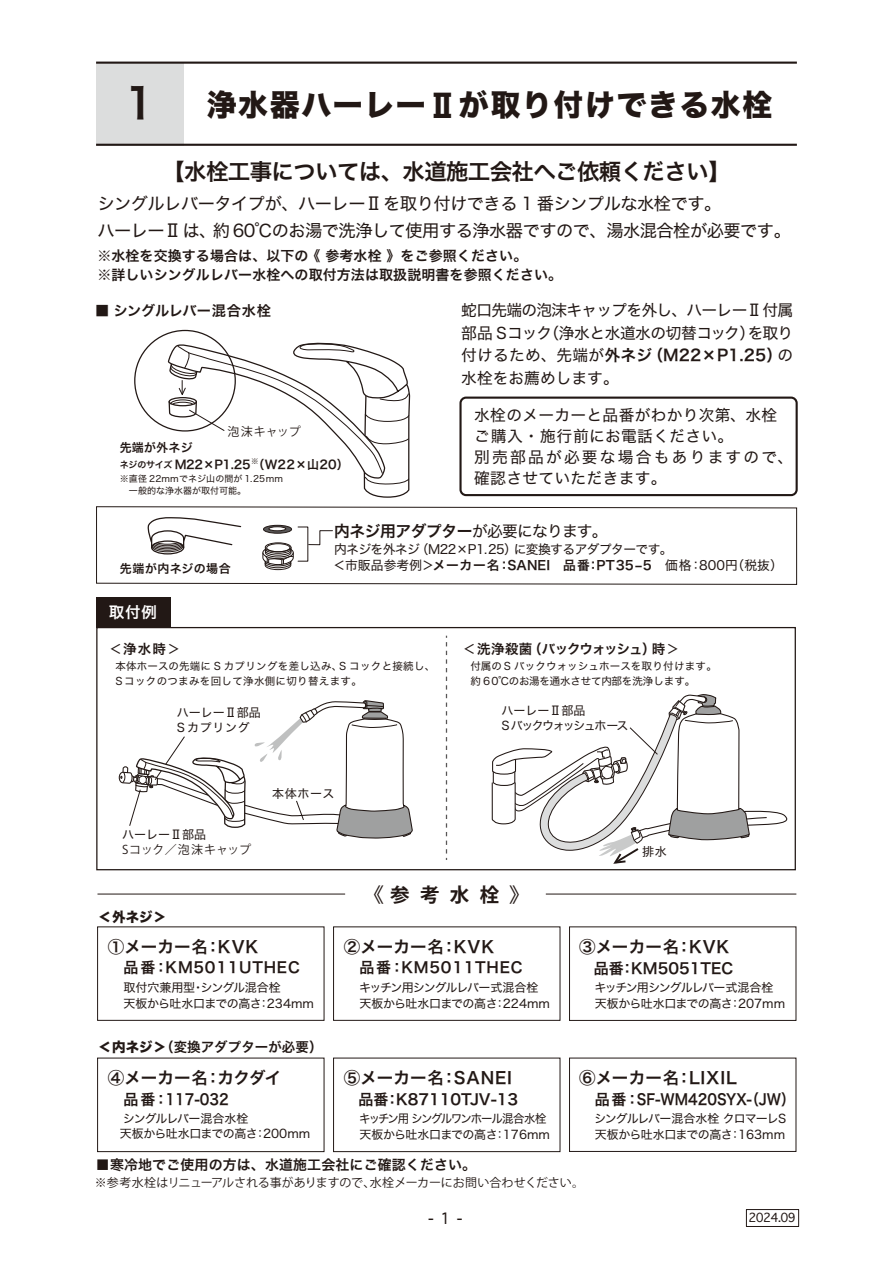
<style>
.page{position:relative;width:893px;height:1263px;background:#fff}
.page>*{position:absolute;margin:0;border:0;box-sizing:border-box;transform-origin:0 0}
.t1{font:30px "Hira Kaku Std N W8";letter-spacing:.05em;color:#221815}
.t2{font:22.5px "Hira Kaku Std N W6";letter-spacing:-.03em;color:#221815}
.t3{font:700 19.5px "Koz Go Pro";color:#221815}
.t4{font:17.25px/27px "Hira Kaku Std N W4";letter-spacing:-.03em;color:#221815}
.t5{font:16.5px "Hira Kaku Std N W6";letter-spacing:.02em;color:#221815}
.t6{font:16.5px "Hira Kaku Std N W6";letter-spacing:.05em;color:#221815}
.t7{font:16.5px "Hira Kaku Std N W6";letter-spacing:-.005em;color:#221815}
.t8{font:15.75px/21px "Hira Kaku Std N W4";letter-spacing:.02em;color:#221815}
.t9{font:15.75px/22.5px "Hira Kaku Std N W4";letter-spacing:-.045em;color:#221815}
.t10{font:15.75px "Hira Kaku Std N W6";color:#221815}
.t11{font:15.75px "Hira Kaku Std N W6";letter-spacing:-.025em;color:#221815}
.t12{font:15.75px "Hira Kaku Std N W4";color:#221815}
.t13{font:15.45px "Hira Kaku Std N W6";color:#fff}
.t14{font:15px "Hira Kaku Std N W6";color:#221815}
.t15{font:15px "Hira Kaku Std N W6";letter-spacing:.05em;color:#221815}
.t16{font:15px "Geneva";color:#221815}
.t17{font:14.25px "Hira Kaku Std N W6";letter-spacing:-.01em;color:#221815}
.t18{font:13.95px/18.8px "Hira Kaku Std N W6";letter-spacing:.01em;color:#221815}
.t19{font:13.5px "Hira Kaku Std N W6";color:#221815}
.t20{font:13.5px "Hira Kaku Std N W6";letter-spacing:-.065em;color:#221815}
.t21{font:13.5px "Hira Kaku Std N W8";color:#221815}
.t22{font:12.75px "Hira Kaku Std N W6";letter-spacing:.015em;color:#221815}
.t23{font:12.75px "Hira Kaku Std N W4";letter-spacing:-.045em;color:#221815}
.t24{font:12px/16.5px "Hira Kaku Std N W4";letter-spacing:-.04em;color:#221815}
.t25{font:12px "Koz Go Pro";letter-spacing:-.005em;color:#221815}
.t26{font:12px/16.5px "Hira Kaku Std N W4";letter-spacing:-.065em;color:#221815;scale:.95 1}
.t27{font:12px/16.5px "Hira Kaku Std N W4";letter-spacing:-.02em;color:#221815}
.t28{font:12px/16.5px "Hira Kaku Std N W6";letter-spacing:.015em;color:#221815}
.t29{font:12px/15px "Hira Kaku Std N W4";letter-spacing:-.115em;color:#221815}
.t30{font:12px/15px "Hira Kaku Std N W4";letter-spacing:.025em;color:#221815}
.t31{font:12px "Hira Kaku Std N W6";letter-spacing:.035em;color:#221815}
.t32{font:12px "Geneva";letter-spacing:-.06em;color:#221815}
.t33{font:10.5px/15px "Hira Kaku Std N W4";letter-spacing:.03em;color:#221815}
.t34{font:10.5px/15px "Hira Kaku Std N W4";letter-spacing:.01em;color:#221815}
.t35{font:9px/12px "Hira Kaku Std N W4";color:#221815}
.s1{font-family:"Hira Kaku Std N W6";font-size:42px}
.s2{font-family:"UD Shin Go Pro";font-weight:700;font-size:31.5px}
.s3{font-family:"Shin Go Pro"}
.s4{font-family:"Koz Go Pr 6 N"}
.s5{font-size:9px}
.s6{font-family:"UD Shin Go Pro"}
.s7{font-family:"Hira Kaku Std N W4"}
.s8{font-family:"Hira Kaku Std N W8"}
</style>
<div class="page">
<div style="left:96px;top:63px;width:88px;height:83px;background:#dcdddd"></div>
<hr style="left:96px;top:62px;width:701px;height:2px;background:#221815">
<hr style="left:96px;top:144px;width:701px;height:2px;background:#221815">
<div style="left:459px;top:397px;width:339px;height:99px;border:2px solid #221815;border-radius:6px"></div>
<hr style="left:97px;top:894px;width:248px;height:1px;background:#221815">
<hr style="left:546px;top:894px;width:250px;height:1px;background:#221815">
<div style="left:96px;top:627px;width:700px;height:243px;border:1px solid #221815"></div>
<div style="left:96px;top:597px;width:75px;height:31px;background:#221815"></div>
<svg style="left:491px;top:694px;width:297px;height:170px"></svg>
<div style="left:97px;top:926px;width:227px;height:95px;border:1px solid #221815"></div>
<div style="left:97px;top:1058px;width:227px;height:94px;border:1px solid #221815"></div>
<div style="left:569px;top:926px;width:227px;height:95px;border:1px solid #221815"></div>
<div style="left:569px;top:1058px;width:227px;height:94px;border:1px solid #221815"></div>
<div style="left:333px;top:926px;width:227px;height:95px;border:1px solid #221815"></div>
<div style="left:333px;top:1058px;width:227px;height:94px;border:1px solid #221815"></div>
<svg style="left:96px;top:506px;width:701px;height:79px"></svg>
<svg style="left:262px;top:546px;width:32px;height:24px"></svg>
<svg style="left:265px;top:543px;width:26px;height:9px"></svg>
<div style="left:265px;top:542px;width:26px;height:10px;border:1px solid #221815;border-radius:50%"></div>
<div style="left:266px;top:543px;width:24px;height:9px;border:1px solid #221815;border-radius:50%"></div>
<svg style="left:263px;top:525px;width:29px;height:8px"></svg>
<div style="left:263px;top:525px;width:29px;height:9px;border:1px solid #221815;border-radius:50%"></div>
<svg style="left:269px;top:527px;width:17px;height:4px"></svg>
<div style="left:268px;top:526px;width:18px;height:5px;border:1px solid #221815;border-radius:50%"></div>
<svg style="left:308px;top:530px;width:25px;height:16px"></svg>
<div style="left:151px;top:540px;width:33px;height:14px;border:1px solid #221815;border-radius:50%"></div>
<svg style="left:147px;top:517px;width:95px;height:35px"></svg>
<svg style="left:446px;top:636px;width:1px;height:224px"></svg>
<svg style="left:167px;top:342px;width:244px;height:156px"></svg>
<svg style="left:118px;top:700px;width:295px;height:139px"></svg>
<div style="left:746px;top:1209px;width:53px;height:18px;border:1px solid #221815"></div>
<h1 class="t1" style="left:125px;top:88px;width:649px"><span class="s1">1</span> 浄水器ハーレー<span class="s2">Ⅱ</span>が取り付けできる水栓</h1>
<h2 class="t2" style="left:162px;top:154px;width:570px">【水栓工事については、水道施工会社へご依頼ください】</h2>
<h3 class="t4" style="left:97px;top:190px;width:695px">シングルレバータイプが、ハーレー<span class="s3">Ⅱ</span>を取り付けできる 1 番シンプルな水栓です。<br>ハーレー<span class="s3">Ⅱ</span>は、約 60℃のお湯で洗浄して使用する浄水器ですので、湯水混合栓が必要です。</h3>
<p class="t18" style="left:97px;top:247px;width:466px">※水栓を交換する場合は、以下の 《 参考水栓 》をご参照ください。<br>※詳しいシングルレバー水栓への取付方法は取扱説明書を参照ください。</p>
<p class="t17" style="left:95px;top:299px;width:177px"><span class="s4">■</span> シングルレバー混合水栓</p>
<p class="t25" style="left:227px;top:423px;width:75px">泡沫キャップ</p>
<p class="t28" style="left:120px;top:440px;width:230px">先端が外ネジ<br><span class="s5">ネジのサイズ</span> M22×P1.25<sup>※</sup>（W22×山20）</p>
<p class="t35" style="left:120px;top:473px;width:165px">※直径 22mmでネジ山の間が 1.25mm　一般的な浄水器が取付可能。</p>
<h3 class="t9" style="left:461px;top:299px;width:333px">蛇口先端の泡沫キャップを外し、ハーレー<span class="s6">Ⅱ</span>付属部品 Sコック（浄水と水道水の切替コック）を取り</h3>
<h3 class="t10" style="left:461px;top:343px;width:333px"><span class="s7">付けるため、先端が</span>外ネジ（M22×P1.25）<span class="s7">の</span></h3>
<h3 class="t12" style="left:461px;top:366px;width:159px">水栓をお薦めします。</h3>
<h3 class="t8" style="left:474px;top:405px;width:321px">水栓のメーカーと品番がわかり次第、水栓ご購入・施行前にお電話ください。<br>別売部品が必要な場合もありますので、確認させていただきます。</h3>
<p class="t31" style="left:120px;top:559px;width:112px">先端が内ネジの場合</p>
<p class="t13" style="left:109px;top:601px;width:50px">取付例</p>
<h3 class="t11" style="left:334px;top:519px;width:275px">内ネジ用アダプター<span class="s7">が必要になります。</span></h3>
<p class="t23" style="left:334px;top:539px;width:340px">内ネジを外ネジ（M22×P1.25）に変換するアダプターです。</p>
<p class="t22" style="left:333px;top:556px;width:451px"><span class="s7">＜市販品参考例＞</span>メーカー名：SANEI　品番：PT35‒5 <span class="s7">価格：800円（税抜）</span></p>
<p class="t19" style="left:109px;top:638px;width:73px"><span class="s7">＜</span>浄水時<span class="s7">＞</span></p>
<p class="t20" style="left:463px;top:638px;width:218px"><span class="s7">＜</span>洗浄殺菌（バックウォッシュ）時<span class="s7">＞</span></p>
<p class="t33" style="left:116px;top:658px;width:321px">本体ホースの先端に S カプリングを差し込み、S コックと接続し、<br>Sコックのつまみを回して浄水側に切り替えます。</p>
<p class="t30" style="left:177px;top:705px;width:86px">ハーレー<span class="s3">Ⅱ</span>部品<br>S カプリング</p>
<p class="t24" style="left:122px;top:826px;width:85px">ハーレー<span class="s3">Ⅱ</span>部品</p>
<p class="t25" style="left:122px;top:841px;width:130px">Sコック／泡沫キャップ</p>
<p class="t24" style="left:272px;top:785px;width:64px">本体ホース</p>
<p class="t34" style="left:470px;top:658px;width:248px">付属の S バックウォッシュホースを取り付けます。約 60℃のお湯を通水させて内部を洗浄します。</p>
<p class="t29" style="left:501px;top:703px;width:129px">ハーレー<span class="s3">Ⅱ</span>部品<br>S バックウォッシュホース</p>
<p class="t24" style="left:642px;top:843px;width:26px">排水</p>
<p class="t21" style="left:98px;top:910px;width:70px">＜外ネジ＞</p>
<h3 class="t5" style="left:108px;top:934px;width:152px">①メーカー名：KVK</h3>
<p class="t15" style="left:124px;top:956px;width:178px">品番：KM5011UTHEC</p>
<p class="t27" style="left:124px;top:979px;width:192px">取付穴兼用型・シングル混合栓<br>天板から吐水口までの高さ：234mm</p>
<p class="t19" style="left:98px;top:1037px;width:226px"><span class="s8">＜内ネジ＞</span>（変換アダプターが必要）</p>
<h3 class="t7" style="left:108px;top:1065px;width:175px">④メーカー名：カクダイ</h3>
<p class="t14" style="left:124px;top:1087px;width:107px">品番：117-032</p>
<p class="t24" style="left:108px;top:1111px;width:204px;line-height:15px;text-indent:15px">シングルレバー混合水栓<br>　天板から吐水口までの高さ：200mm</p>
<h3 class="t3" style="left:364px;top:882px;width:166px">《 参考水栓 》</h3>
<h3 class="t5" style="left:344px;top:934px;width:152px">②メーカー名：KVK</h3>
<p class="t15" style="left:359px;top:956px;width:165px">品番：KM5011THEC</p>
<p class="t24" style="left:359px;top:979px;width:192px">キッチン用シングルレバー式混合栓天板から吐水口までの高さ：224mm</p>
<h3 class="t6" style="left:344px;top:1065px;width:170px">⑤メーカー名：SANEI</h3>
<p class="t14" style="left:358px;top:1088px;width:161px">品番：K87110TJV-13</p>
<p class="t26" style="left:359px;top:1110px;width:202px">キッチン用 シングルワンホール混合水栓天板から吐水口までの高さ：176mm</p>
<p class="t18" style="left:96px;top:1156px;width:382px">■寒冷地でご使用の方は、水道施工会社にご確認ください。</p>
<h3 class="t5" style="left:579px;top:934px;width:152px">③メーカー名：KVK</h3>
<p class="t14" style="left:594px;top:957px;width:141px">品番：KM5051TEC</p>
<p class="t24" style="left:594px;top:979px;width:192px">キッチン用シングルレバー式混合栓天板から吐水口までの高さ：207mm</p>
<h3 class="t6" style="left:579px;top:1065px;width:159px">⑥メーカー名：LIXIL</h3>
<p class="t14" style="left:595px;top:1087px;width:201px">品番：SF-WM420SYX-（JW）</p>
<p class="t24" style="left:594px;top:1110px;width:194px">シングルレバー混合水栓 クロマーレS天板から吐水口までの高さ：163mm</p>
<p class="t25" style="left:95px;top:1175px;width:491px">※参考水栓はリニューアルされる事がありますので、水栓メーカーにお問い合わせください。</p>
<p class="t16" style="left:428px;top:1209px;width:36px">- 1 -</p>
<p class="t32" style="left:748px;top:1211px;width:49px">2024.09</p>
</div>
